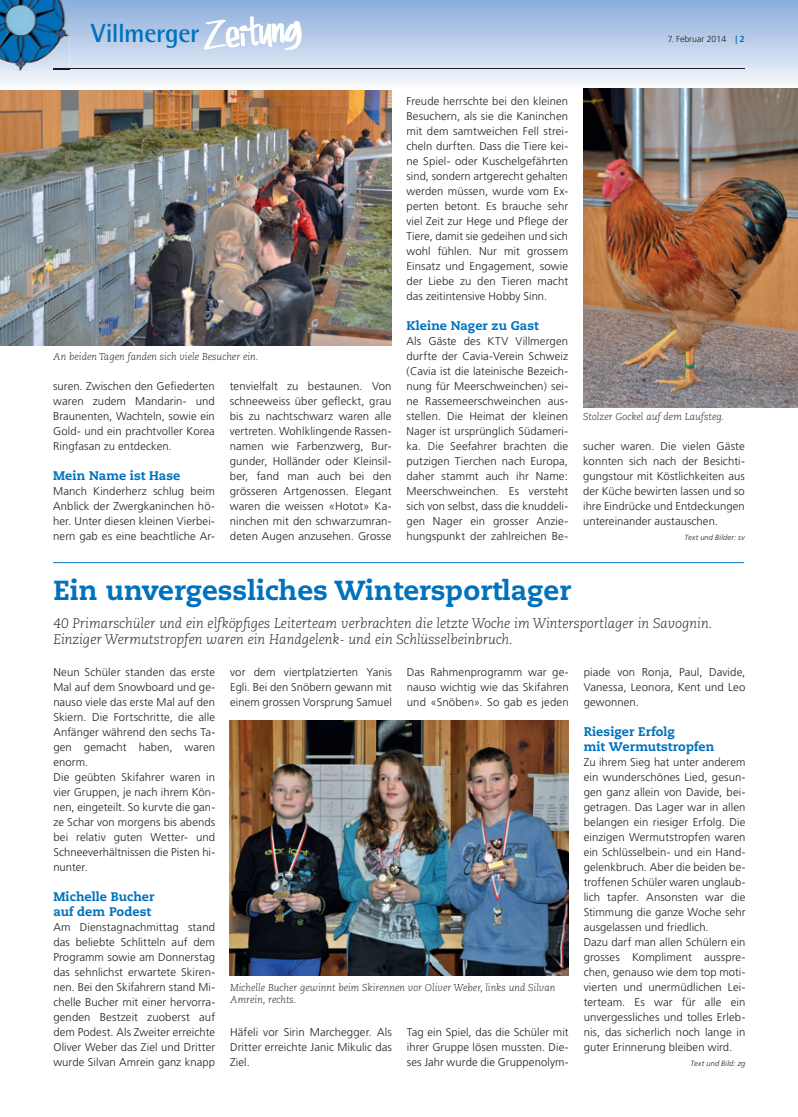
<style>
.page{position:relative;width:798px;height:1117px;background:#fff}
.page>*{position:absolute;margin:0;border:0;box-sizing:border-box;transform-origin:0 0}
.t1{font:800 27.5px "Caecilia";color:#0072bc}
.t2{font:700 26.25px "Rotis Semi Sans";letter-spacing:-.02em;color:#0072bc}
.t3{font:italic 300 13.75px/16.5px "Caecilia";color:#231f20}
.t4{font:800 12.5px/15px "Caecilia";letter-spacing:.005em;color:#0072bc}
.t5{font:300 11.25px/15px "Frutiger";letter-spacing:.01em;color:#231f20;text-align:justify}
.t6{font:italic 300 10px/12px "Caecilia";color:#231f20}
.t7{font:300 8.75px "Frutiger";color:#231f20}
.t8{font:italic 300 7.5px "Frutiger";letter-spacing:.02em;color:#231f20}
.s1{font-family:"Myriad";font-weight:700;color:#0072bc}
.s2{font-weight:700;color:#0072bc}
</style>
<div class="page">
<svg style="left:0;top:0;width:797px;height:89px;background:#bfd1e9"></svg>
<hr style="left:53px;top:69px;width:691px;height:1px;background:#231f20">
<svg style="left:204px;top:12px;width:97px;height:45px"></svg>
<img style="left:0;top:0;width:69px;height:71px">
<svg style="left:53px;top:69px;width:16px;height:1px"></svg>
<img style="left:583px;top:89px;width:214px;height:318px">
<img style="left:0;top:90px;width:391px;height:255px">
<hr style="left:53px;top:562px;width:690px;height:1px;background:#0072bc">
<img style="left:229px;top:720px;width:339px;height:255px">
<h2 class="t2" style="left:91px;top:17px;width:110px">Villmerger</h2>
<p class="t7" style="left:667px;top:34px;width:79px">7. Februar 2014 <span class="s1">|</span> <span class="s2">2</span></p>
<p class="t6" style="left:53px;top:351px;width:207px">An beiden Tagen fanden sich viele Besucher ein.</p>
<p class="t5" style="left:53px;top:379px;width:163px">suren. Zwischen den Gefiederten waren zudem Mandarin- und Braunenten, Wachteln, sowie ein Gold- und ein prachtvoller Korea Ringfasan zu entdecken.</p>
<p class="t4" style="left:53px;top:468px;width:129px">Mein Name ist Hase</p>
<p class="t5" style="left:53px;top:484px;width:163px">Manch Kinderherz schlug beim Anblick der Zwergkaninchen hö&shy;her. Unter diesen kleinen Vierbei&shy;nern gab es eine beachtliche Ar-</p>
<p class="t5" style="left:230px;top:379px;width:163px">tenvielfalt zu bestaunen. Von schneeweiss über gefleckt, grau bis zu nachtschwarz waren alle vertreten. Wohlklingende Rassen&shy;namen wie Farbenzwerg, Bur&shy;gunder, Holländer oder Kleinsil&shy;ber, fand man auch bei den grösseren Artgenossen. Elegant waren die weissen «Hotot» Ka&shy;ninchen mit den schwarzumran&shy;deten Augen anzusehen. Grosse</p>
<p class="t5" style="left:406px;top:94px;width:163px">Freude herrschte bei den kleinen Besuchern, als sie die Kaninchen mit dem samtweichen Fell strei&shy;cheln durften. Dass die Tiere kei&shy;ne Spiel- oder Kuschelgefährten sind, sondern artgerecht gehalten werden müssen, wurde vom Ex&shy;perten betont. Es brauche sehr viel Zeit zur Hege und Pflege der Tiere, damit sie gedeihen und sich wohl fühlen. Nur mit grossem Einsatz und Engagement, sowie der Liebe zu den Tieren macht das zeitintensive Hobby Sinn.</p>
<p class="t4" style="left:406px;top:318px;width:134px">Kleine Nager zu Gast</p>
<p class="t5" style="left:406px;top:334px;width:163px">Als Gäste des KTV Villmergen durfte der Cavia-Verein Schweiz (Cavia ist die lateinische Bezeich&shy;nung für Meerschweinchen) sei&shy;ne Rassemeerschweinchen aus&shy;stellen. Die Heimat der kleinen Nager ist ursprünglich Südameri&shy;ka. Die Seefahrer brachten die putzigen Tierchen nach Europa, daher stammt auch ihr Name:<br>Meerschweinchen. Es versteht sich von selbst, dass die knuddeli&shy;gen Nager ein grosser Anzie&shy;hungspunkt der zahlreichen Be-</p>
<p class="t6" style="left:583px;top:411px;width:143px">Stolzer Gockel auf dem Laufsteg.</p>
<p class="t5" style="left:583px;top:439px;width:163px">sucher waren. Die vielen Gäste konnten sich nach der Besichti&shy;gungstour mit Köstlichkeiten aus der Küche bewirten lassen und so ihre Eindrücke und Entdeckungen untereinander austauschen.</p>
<p class="t8" style="left:684px;top:533px;width:62px">Text und Bilder: sv</p>
<h1 class="t1" style="left:53px;top:573px;width:519px">Ein unvergessliches Wintersportlager</h1>
<p class="t3" style="left:53px;top:614px;width:660px">40 Primarschüler und ein elfköpfiges Leiterteam verbrachten die letzte Woche im Wintersportlager in Savognin.<br>Einziger Wermutstropfen waren ein Handgelenk- und ein Schlüsselbeinbruch.</p>
<p class="t5" style="left:53px;top:664px;width:163px;text-align:left">Neun Schüler standen das erste<br>Mal auf dem Snowboard und ge&shy;nauso viele das erste Mal auf den<br>Skiern. Die Fortschritte, die alle<br>Anfänger während den sechs Ta&shy;gen gemacht haben, waren enorm.<br>Die geübten Skifahrer waren in vier Gruppen, je nach ihrem Kön&shy;nen, eingeteilt. So kurvte die gan&shy;ze Schar von morgens bis abends bei relativ guten Wetter- und<br>Schneeverhältnissen die Pisten hi&shy;nunter.</p>
<p class="t4" style="left:53px;top:888px;width:103px">Michelle Bucher auf dem Podest</p>
<p class="t5" style="left:53px;top:919px;width:163px">Am Dienstagnachmittag stand das beliebte Schlitteln auf dem Programm sowie am Donnerstag das sehnlichst erwartete Skiren&shy;nen. Bei den Skifahrern stand Mi&shy;chelle Bucher mit einer hervorra&shy;genden Bestzeit zuoberst auf dem Podest. Als Zweiter erreichte Oliver Weber das Ziel und Dritter wurde Silvan Amrein ganz knapp</p>
<p class="t5" style="left:230px;top:664px;width:163px">vor dem viertplatzierten Yanis Egli. Bei den Snöbern gewann mit einem grossen Vorsprung Samuel</p>
<p class="t5" style="left:407px;top:664px;width:163px">Das Rahmenprogramm war ge&shy;nauso wichtig wie das Skifahren und «Snöben». So gab es jeden</p>
<p class="t5" style="left:583px;top:664px;width:163px">piade von Ronja, Paul, Davide, Vanessa, Leonora, Kent und Leo gewonnen.</p>
<p class="t4" style="left:583px;top:723px;width:132px">Riesiger Erfolg<br>mit Wermutstropfen</p>
<p class="t5" style="left:583px;top:754px;width:163px;text-align:left">Zu ihrem Sieg hat unter anderem ein wunderschönes Lied, gesun&shy;gen ganz allein von Davide, bei&shy;getragen. Das Lager war in allen belangen ein riesiger Erfolg. Die einzigen Wermutstropfen waren ein Schlüsselbein- und ein Hand&shy;gelenkbruch. Aber die beiden be&shy;troffenen Schüler waren unglaub&shy;lich tapfer. Ansonsten war die<br>Stimmung die ganze Woche sehr ausgelassen und friedlich.<br>Dazu darf man allen Schülern ein grosses Kompliment ausspre&shy;chen, genauso wie dem top moti&shy;vierten und unermüdlichen Lei&shy;terteam. Es war für alle ein unvergessliches und tolles Erleb&shy;nis, das sicherlich noch lange in guter Erinnerung bleiben wird.</p>
<p class="t8" style="left:690px;top:1058px;width:56px">Text und Bild: zg</p>
<p class="t6" style="left:230px;top:981px;width:326px">Michelle Bucher gewinnt beim Skirennen vor Oliver Weber, links und Silvan<br>Amrein, rechts.</p>
<p class="t5" style="left:230px;top:1024px;width:163px">Häfeli vor Sirin Marchegger. Als Dritter erreichte Janic Mikulic das Ziel.</p>
<p class="t5" style="left:407px;top:1024px;width:163px">Tag ein Spiel, das die Schüler mit ihrer Gruppe lösen mussten. Die&shy;ses Jahr wurde die Gruppenolym-</p>
</div>
